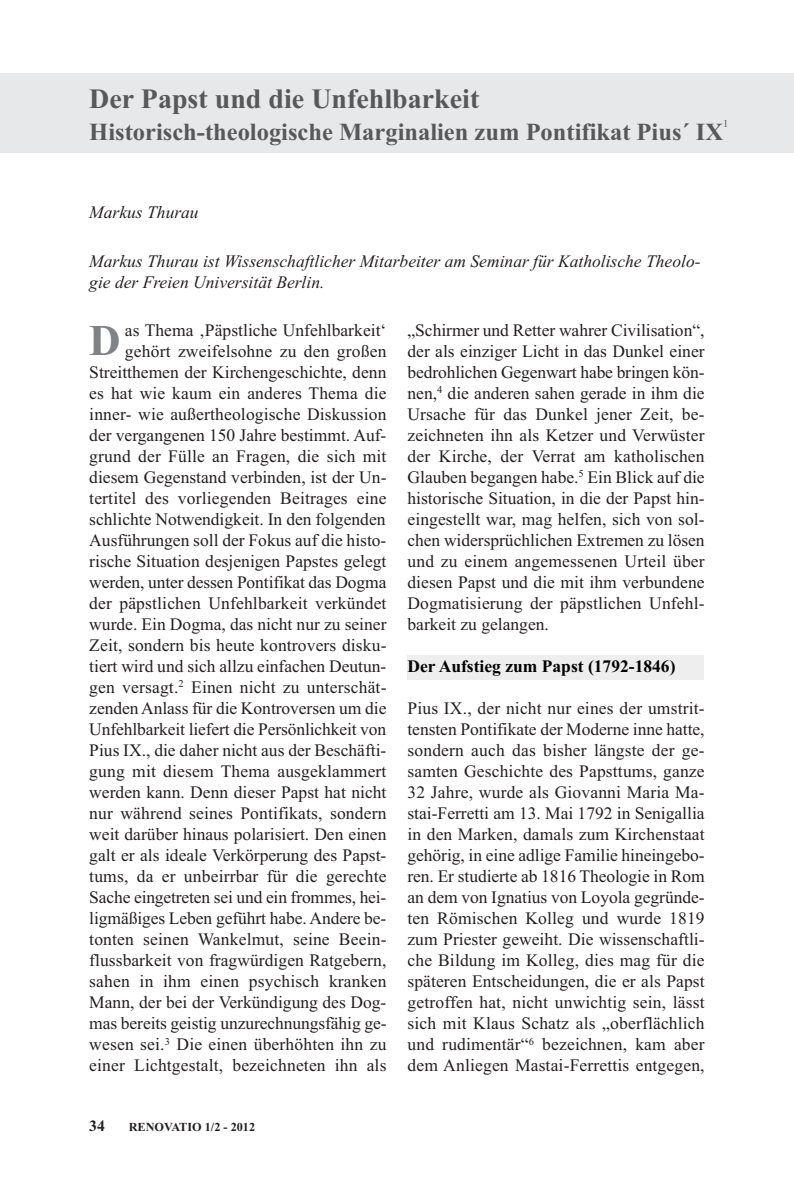
<style>
.page{position:relative;width:794px;height:1191px;background:#fff}
.page>*{position:absolute;margin:0;border:0;box-sizing:border-box;transform-origin:0 0}
.t1{font:700 43.75px "Times New Roman";color:#808285}
.t2{font:700 28px "Times New Roman";color:#57585a}
.t3{font:700 24.5px "Times New Roman";color:#57585a}
.t4{font:17.5px/21px "Times New Roman";color:#231f20;text-align:justify}
.t5{font:italic 17.5px/21px "Times New Roman";color:#231f20}
.t6{font:700 17.5px "Times New Roman";color:#000}
.t7{font:700 15.75px "Times New Roman";color:#231f20}
.t8{font:700 12.25px "Times New Roman";color:#231f20}
.t9{font:10.5px "Times New Roman";color:#57585a}
</style>
<div class="page">
<div style="left:407px;top:655px;width:296px;height:25px;background:#eeeeef"></div>
<div style="left:0;top:74px;width:794px;height:79px;background:#e7e8e9"></div>
<h2 class="t2" style="left:89px;top:82px;width:391px">Der Papst und die Unfehlbarkeit</h2>
<h3 class="t3" style="left:89px;top:117px;width:635px">Historisch-theologische Marginalien zum Pontifikat Pius´ IX</h3>
<p class="t9" style="left:723px;top:117px;width:7px">1</p>
<p class="t5" style="left:89px;top:201px;width:111px">Markus Thurau</p>
<p class="t5" style="left:89px;top:250px;width:613px">Markus Thurau ist Wissenschaftlicher Mitarbeiter am Seminar für Katholische Theolo&shy;gie der Freien Universität Berlin.</p>
<p class="t4" style="left:89px;top:319px;width:299px;text-align:right">as Thema ‚Päpstliche Unfehlbarkeit‘ gehört zweifelsohne zu den großen Streitthemen der Kirchengeschichte, denn es hat wie kaum ein anderes Thema die inner- wie außertheologische Diskussion der vergangenen 150 Jahre bestimmt. Auf&shy;grund der Fülle an Fragen, die sich mit diesem Gegenstand verbinden, ist der Un&shy;tertitel des vorliegenden Beitrages eine schlichte Notwendigkeit. In den folgenden Ausführungen soll der Fokus auf die histo&shy;rische Situation desjenigen Papstes gelegt werden, unter dessen Pontifikat das Dogma der päpstlichen Unfehlbarkeit verkündet wurde. Ein Dogma, das nicht nur zu seiner Zeit, sondern bis heute kontrovers disku&shy;tiert wird und sich allzu einfachen Deutun&shy;gen versagt.<sup>2</sup> Einen nicht zu unterschät&shy;zenden Anlass für die Kontroversen um die Unfehlbarkeit liefert die Persönlichkeit von Pius IX., die daher nicht aus der Beschäfti&shy;gung mit diesem Thema ausgeklammert werden kann. Denn dieser Papst hat nicht nur während seines Pontifikats, sondern weit darüber hinaus polarisiert. Den einen galt er als ideale Verkörperung des Papst&shy;tums, da er unbeirrbar für die gerechte Sache eingetreten sei und ein frommes, hei&shy;ligmäßiges Leben geführt habe. Andere be&shy;tonten seinen Wankelmut, seine Beein&shy;flussbarkeit von fragwürdigen Ratgebern, sahen in ihm einen psychisch kranken Mann, der bei der Verkündigung des Dog&shy;mas bereits geistig unzurechnungsfähig ge&shy;wesen sei.<sup>3</sup> Die einen überhöhten ihn zu einer Lichtgestalt, bezeichneten ihn als</p>
<p class="t4" style="left:407px;top:319px;width:299px">„Schirmer und Retter wahrer Civilisation“, der als einziger Licht in das Dunkel einer bedrohlichen Gegenwart habe bringen kön&shy;nen,<sup>4</sup> die anderen sahen gerade in ihm die Ursache für das Dunkel jener Zeit, be&shy;zeichneten ihn als Ketzer und Verwüster der Kirche, der Verrat am katholischen Glauben begangen habe.<sup>5</sup> Ein Blick auf die historische Situation, in die der Papst hin&shy;eingestellt war, mag helfen, sich von sol&shy;chen widersprüchlichen Extremen zu lösen und zu einem angemessenen Urteil über diesen Papst und die mit ihm verbundene Dogmatisierung der päpstlichen Unfehl&shy;barkeit zu gelangen.</p>
<h1 class="t1" style="left:89px;top:315px;width:33px">D</h1>
<p class="t6" style="left:407px;top:656px;width:269px">Der Aufstieg zum Papst (1792-1846)</p>
<p class="t4" style="left:407px;top:697px;width:299px">Pius IX., der nicht nur eines der umstrit&shy;tensten Pontifikate der Moderne inne hatte, sondern auch das bisher längste der ge&shy;samten Geschichte des Papsttums, ganze 32 Jahre, wurde als Giovanni Maria Ma&shy;stai-Ferretti am 13. Mai 1792 in Senigallia in den Marken, damals zum Kirchenstaat gehörig, in eine adlige Familie hineingebo&shy;ren. Er studierte ab 1816 Theologie in Rom an dem von Ignatius von Loyola gegründe&shy;ten Römischen Kolleg und wurde 1819 zum Priester geweiht. Die wissenschaftli&shy;che Bildung im Kolleg, dies mag für die späteren Entscheidungen, die er als Papst getroffen hat, nicht unwichtig sein, lässt sich mit Klaus Schatz als „oberflächlich und rudimentär“<sup>6</sup> bezeichnen, kam aber dem Anliegen Mastai-Ferrettis entgegen,</p>
<p class="t7" style="left:89px;top:1116px;width:17px">34</p>
<p class="t8" style="left:129px;top:1120px;width:128px">RENOVATIO 1/2 - 2012</p>
</div>
